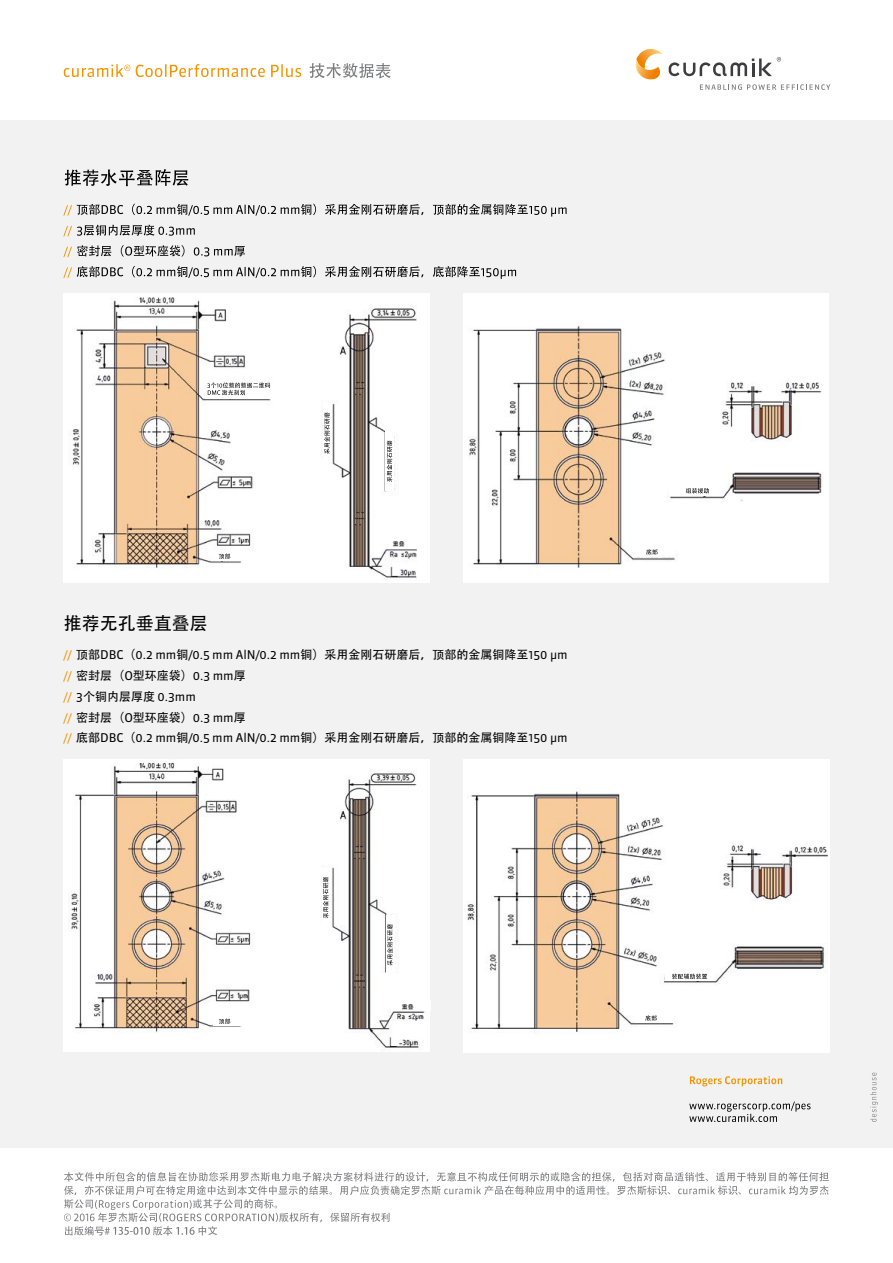
<style>
.page{position:relative;width:893px;height:1263px;background:#fff}
.page>*{position:absolute;margin:0;border:0;box-sizing:border-box;transform-origin:0 0}
.t1{font:18px "Adobe Heiti Std";color:#000}
.t2{font:12px "Sanuk OT";color:#000}
.t3{font:12px "Adobe Heiti Std";color:#000}
.t4{font:6px "Adobe Heiti Std";color:#000}
.s1{color:#f39400}
.s2{font-family:"Adobe Heiti Std"}
.s3{font-family:"Sanuk OT";color:#f39400}
.s4{font-family:"Sanuk OT"}
</style>
<div class="page">
<div style="left:0;top:120px;width:893px;height:1028px;background:#f2f2f3"></div>
<svg style="left:635px;top:49px;width:27px;height:31px"></svg>
<svg style="left:700px;top:84px;width:130px;height:6px"></svg>
<svg style="left:669px;top:57px;width:112px;height:19px"></svg>
<svg style="left:64px;top:1172px;width:765px;height:63px"></svg>
<svg style="left:310px;top:63px;width:81px;height:15px"></svg>
<svg style="left:64px;top:64px;width:237px;height:13px"></svg>
<svg style="left:689px;top:1101px;width:122px;height:21px"></svg>
<svg style="left:690px;top:1076px;width:92px;height:10px"></svg>
<svg style="left:870px;top:1072px;width:8px;height:50px"></svg>
<img style="left:64px;top:759px;width:365px;height:293px">
<svg style="left:63px;top:266px;width:453px;height:13px"></svg>
<svg style="left:63px;top:245px;width:182px;height:12px"></svg>
<svg style="left:63px;top:225px;width:132px;height:11px"></svg>
<svg style="left:63px;top:204px;width:504px;height:13px"></svg>
<svg style="left:65px;top:169px;width:123px;height:17px"></svg>
<img style="left:64px;top:293px;width:365px;height:290px">
<img style="left:463px;top:293px;width:366px;height:290px">
<img style="left:463px;top:759px;width:366px;height:293px">
<div style="left:205px;top:372px;width:66px;height:27px;background:#fff"></div>
<div style="left:213px;top:550px;width:39px;height:10px;background:#fff"></div>
<div style="left:213px;top:1015px;width:39px;height:10px;background:#fff"></div>
<div style="left:634px;top:1012px;width:39px;height:10px;background:#fff"></div>
<div style="left:665px;top:970px;width:49px;height:11px;background:#fff"></div>
<div style="left:636px;top:546px;width:39px;height:10px;background:#fff"></div>
<div style="left:670px;top:485px;width:49px;height:11px;background:#fff"></div>
<div style="left:323px;top:404px;width:9px;height:59px;background:#fff"></div>
<svg style="left:322px;top:868px;width:8px;height:59px"></svg>
<div style="left:386px;top:915px;width:9px;height:60px;background:#fff"></div>
<div style="left:386px;top:432px;width:8px;height:59px;background:#fff"></div>
<svg style="left:207px;top:382px;width:63px;height:13px"></svg>
<svg style="left:219px;top:553px;width:11px;height:6px"></svg>
<svg style="left:219px;top:1018px;width:11px;height:6px"></svg>
<svg style="left:645px;top:1015px;width:12px;height:6px"></svg>
<svg style="left:672px;top:973px;width:35px;height:6px"></svg>
<div style="left:383px;top:538px;width:39px;height:10px;background:#fff"></div>
<div style="left:392px;top:1000px;width:39px;height:10px;background:#fff"></div>
<svg style="left:646px;top:549px;width:12px;height:6px"></svg>
<svg style="left:686px;top:488px;width:23px;height:6px"></svg>
<svg style="left:324px;top:412px;width:6px;height:42px"></svg>
<svg style="left:323px;top:877px;width:5px;height:41px"></svg>
<svg style="left:387px;top:924px;width:6px;height:41px"></svg>
<svg style="left:387px;top:441px;width:5px;height:41px"></svg>
<h1 class="t1" style="left:64px;top:613px;width:145px">推荐无孔垂直叠层</h1>
<p class="t4" style="left:393px;top:540px;width:13px">重叠</p>
<p class="t2" style="left:64px;top:648px;width:506px"><span class="s1">//</span> <span class="s2">顶部</span>DBC<span class="s2">（</span>0.2 mm<span class="s2">铜</span>/0.5 mm AlN/0.2 mm<span class="s2">铜）采用金刚石研磨后，顶部的金属铜降至</span>150 μm</p>
<p class="t3" style="left:64px;top:668px;width:184px"><span class="s3">//</span> 密封层（<span class="s4">O</span>型环座袋）<span class="s4">0.3 mm</span>厚</p>
<p class="t2" style="left:64px;top:689px;width:134px"><span class="s1">//</span> 3<span class="s2">个铜内层厚度</span> 0.3mm</p>
<p class="t3" style="left:64px;top:710px;width:184px"><span class="s3">//</span> 密封层（<span class="s4">O</span>型环座袋）<span class="s4">0.3 mm</span>厚</p>
<p class="t2" style="left:64px;top:730px;width:506px"><span class="s1">//</span> <span class="s2">底部</span>DBC<span class="s2">（</span>0.2 mm<span class="s2">铜</span>/0.5 mm AlN/0.2 mm<span class="s2">铜）采用金刚石研磨后，顶部的金属铜降至</span>150 μm</p>
<p class="t4" style="left:402px;top:1003px;width:13px">重叠</p>
</div>
